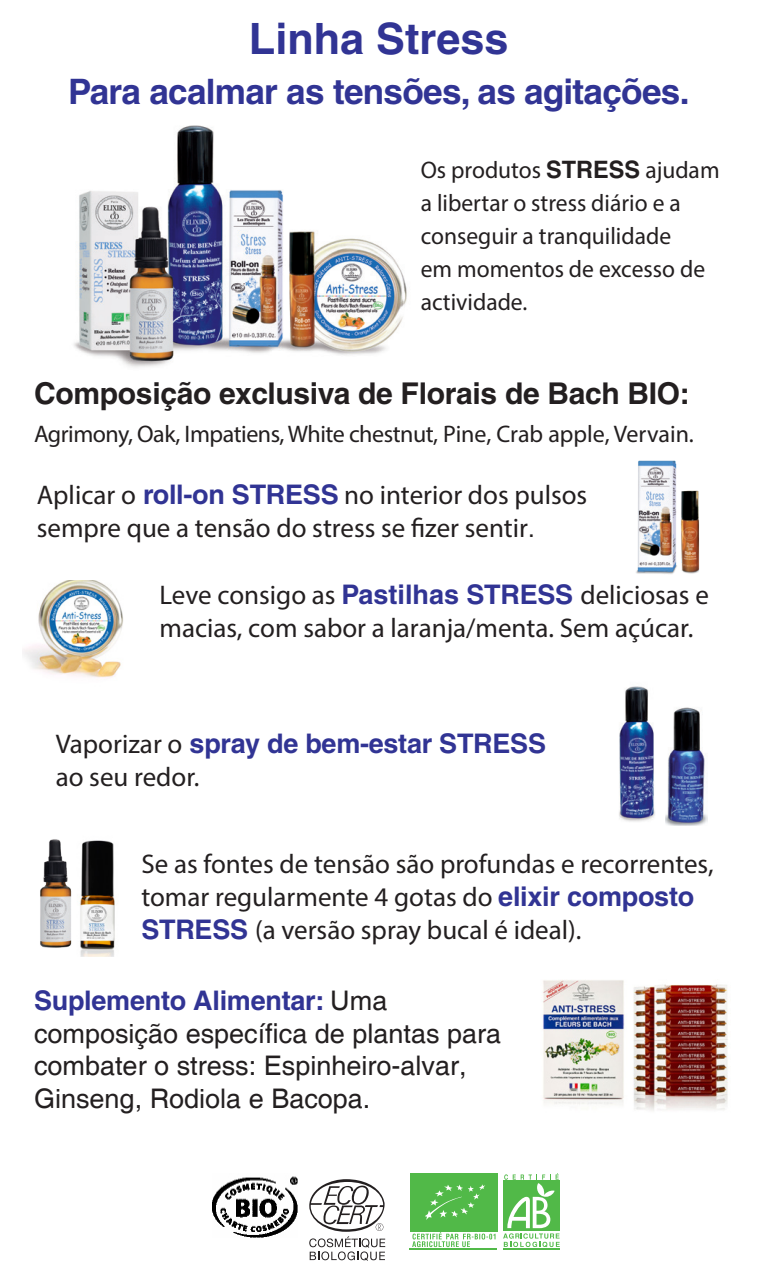
<style>
.page{position:relative;width:766px;height:1276px;background:#fff}
.page>*{position:absolute;margin:0;border:0;box-sizing:border-box;transform-origin:0 0}
.t1{font:700 43.2px "Helvetica";color:#313494}
.t2{font:700 35.1px "Helvetica";letter-spacing:-.02em;color:#313494}
.t3{font:700 30px "Helvetica";letter-spacing:-.01em;color:#231f20}
.t4{font:27px/33px "Myriad Pro";color:#231f20}
.t5{font:27px/32.4px "Helvetica";color:#231f20}
.t6{font:700 27px/33px "Helvetica";letter-spacing:-.01em;color:#313494}
.t7{font:24px/33px "Myriad Pro";color:#231f20}
.t8{font:24px "Myriad Pro";letter-spacing:-.02em;color:#231f20}
.s1{font-family:"Helvetica";font-weight:700}
.s2{font-family:"Helvetica";font-weight:700;color:#313494}
.s3{font-family:"Helvetica";font-size:24px}
.s4{font-family:"Myriad Pro";font-weight:400;color:#231f20}
.s5{font-weight:400;color:#231f20}
</style>
<div class="page">
<img style="left:74px;top:125px;width:333px;height:243px">
<svg style="left:309px;top:1179px;width:76px;height:81px"></svg>
<img style="left:212px;top:1176px;width:86px;height:61px">
<hr style="left:503px;top:1248px;width:56px;height:1px;background:#51b948">
<svg style="left:503px;top:1173px;width:56px;height:74px"></svg>
<div style="left:410px;top:1173px;width:88px;height:58px;background:#51b948"></div>
<hr style="left:409px;top:1248px;width:88px;height:1px;background:#51b948">
<svg style="left:412px;top:1232px;width:83px;height:15px"></svg>
<svg style="left:425px;top:1184px;width:60px;height:35px"></svg>
<img style="left:80px;top:840px;width:35px;height:116px">
<img style="left:40px;top:839px;width:32px;height:109px">
<img style="left:636px;top:460px;width:64px;height:114px">
<img style="left:23px;top:580px;width:100px;height:98px">
<img style="left:619px;top:686px;width:36px;height:136px">
<img style="left:665px;top:707px;width:42px;height:118px">
<img style="left:543px;top:980px;width:185px;height:131px">
<p class="t1" style="left:249px;top:13px;width:261px">Linha Stress</p>
<p class="t2" style="left:68px;top:70px;width:622px">Para acalmar as tensões, as agitações.</p>
<p class="t7" style="left:420px;top:153px;width:300px">Os produtos <span class="s1">STRESS</span> ajudam a libertar o stress diário e a conseguir a tranquilidade<br>em momentos de excesso de actividade.</p>
<p class="t3" style="left:34px;top:375px;width:657px">Composição exclusiva de Florais de Bach BIO:</p>
<p class="t8" style="left:34px;top:419px;width:661px">Agrimony, Oak, Impatiens, White chestnut, Pine, Crab apple, Vervain.</p>
<p class="t4" style="left:37px;top:478px;width:552px">Aplicar o <span class="s2">roll-on STRESS</span> no interior dos pulsos sempre que a tensão do stress se fizer sentir<span class="s3">.</span></p>
<p class="t4" style="left:159px;top:578px;width:550px">Leve consigo as <span class="s2">Pastilhas STRESS</span> deliciosas e macias, com sabor a laranja/menta. Sem açúcar.</p>
<p class="t6" style="left:56px;top:726px;width:491px"><span class="s4">Vaporizar o</span> spray de bem-estar STRESS <span class="s4">ao seu redor.</span></p>
<p class="t4" style="left:141px;top:847px;width:573px">Se as fontes de tensão são profundas e recorrentes, tomar regularmente 4 gotas do <span class="s2">elixir composto<br>STRESS</span> (a versão spray bucal é ideal).</p>
<p class="t6" style="left:34px;top:984px;width:355px">Suplemento Alimentar: <span class="s5">Uma</span></p>
<p class="t5" style="left:34px;top:1018px;width:468px">composição específica de plantas para combater o stress: Espinheiro-alvar,<br>Ginseng, Rodiola e Bacopa.</p>
</div>
